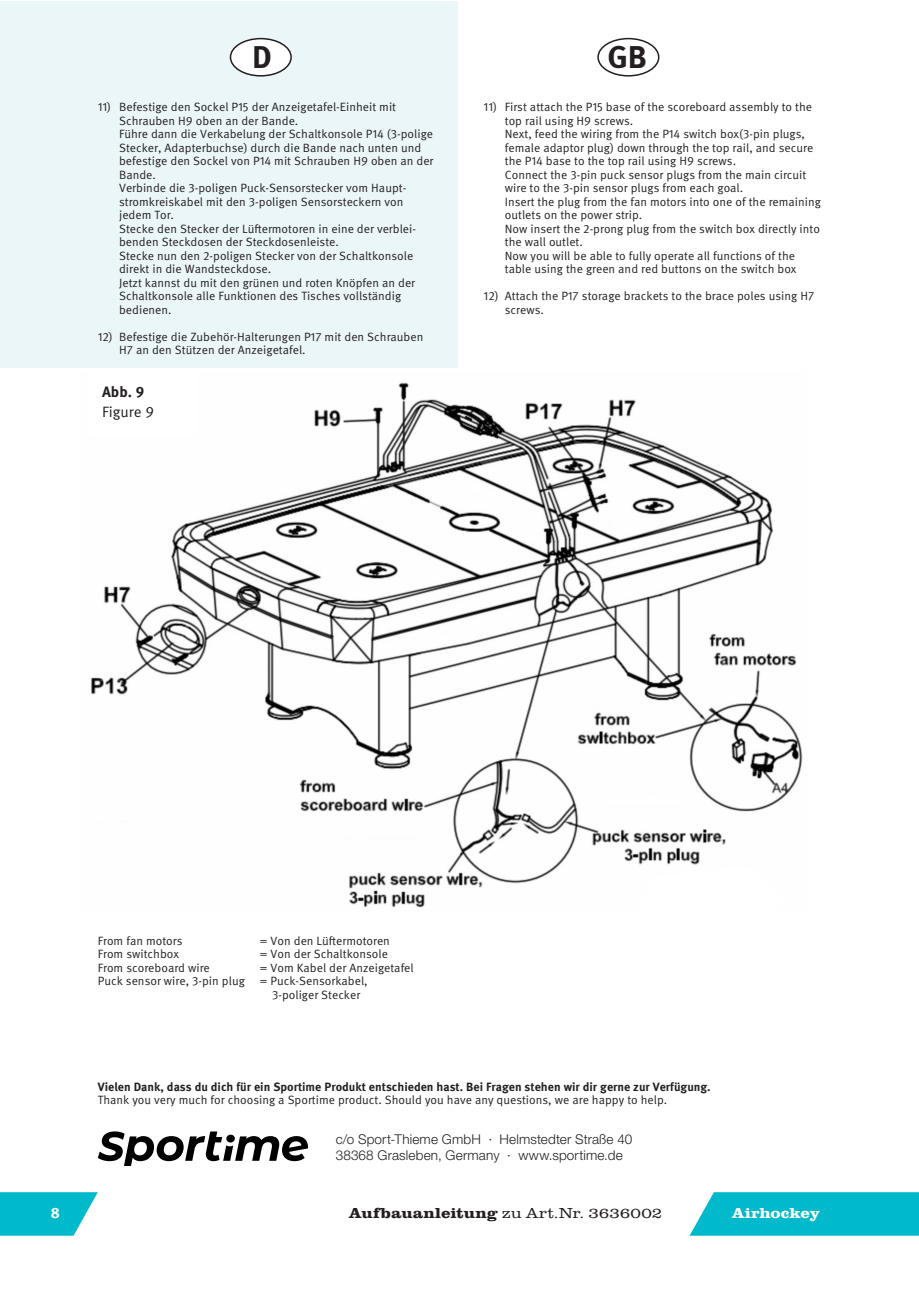
<style>
.page{position:relative;width:919px;height:1289px;background:#fff}
.page>*{position:absolute;margin:0;border:0;box-sizing:border-box;transform-origin:0 0}
.Fließtext_Einzug{font:700 31.5px "Meta Pro";color:#231f20}
.t1{font:300 15px "Clarendon URW";color:#231f20;scale:1.15 1}
.t2{font:700 15px "Clarendon URW";color:#fff;scale:1.14 1}
.Fließtext{font:15px "Meta Pro Norm";color:#231f20}
.Fließtext_fett{font:700 15px "Meta Pro";color:#231f20}
.t3{font:700 15px "Meta Pro";color:#fff}
.t4{font:300 13.5px/16.2px "Helvetica Neue LT Std";letter-spacing:.01em;color:#231f20}
.Fließtext_Einzug_kle{font:12px/13.5px "Meta Pro Norm";color:#231f20}
.Fließtext_kleiner{font:12px/13.5px "Meta Pro Norm";color:#231f20;text-align:center}
.Fließtext_kleiner-2{font:700 12px "Meta Pro";color:#231f20}
.s1{font-weight:700}
</style>
<div class="page">
<svg style="left:690px;top:1192px;width:228px;height:43px;background:#0fbdce"></svg>
<svg style="left:0;top:1192px;width:98px;height:43px;background:#20c1d1"></svg>
<div style="left:0;top:1px;width:458px;height:366px;background:#eaf6f8"></div>
<div style="left:230px;top:39px;width:61px;height:37px;background:#fff;border-radius:50%"></div>
<div style="left:230px;top:38px;width:62px;height:39px;border:2px solid #231f20;border-radius:50%"></div>
<div style="left:597px;top:38px;width:62px;height:39px;border:2px solid #231f20;border-radius:50%"></div>
<img style="left:91px;top:382px;width:712px;height:526px">
<div style="left:89px;top:373px;width:107px;height:62px;background:#fff"></div>
<svg style="left:98px;top:1131px;width:210px;height:34px"></svg>
<div style="left:226px;top:1134px;width:9px;height:8px;background:#000;border-radius:50%"></div>
<p class="Fließtext_Einzug" style="left:252px;top:33px;width:21px">D</p>
<p class="Fließtext_Einzug" style="left:607px;top:33px;width:41px">GB</p>
<p class="Fließtext_Einzug_kle" style="left:119px;top:99px;width:278px;text-indent:-21px">11) Befestige den Sockel P15 der Anzeigetafel-Einheit mit<br>Schrauben H9 oben an der Bande.</p>
<p class="Fließtext_Einzug_kle" style="left:119px;top:126px;width:316px">Führe dann die Verkabelung der Schaltkonsole P14 (3-polige Stecker, Adapterbuchse) durch die Bande nach unten und befestige den Sockel von P14 mit Schrauben H9 oben an der Bande.</p>
<p class="Fließtext_Einzug_kle" style="left:119px;top:180px;width:289px">Verbinde die 3-poligen Puck-Sensorstecker vom Haupt&shy;stromkreiskabel mit den 3-poligen Sensorsteckern von jedem Tor.</p>
<p class="Fließtext_Einzug_kle" style="left:119px;top:221px;width:298px">Stecke den Stecker der Lüftermotoren in eine der verblei&shy;benden Steckdosen der Steckdosenleiste.</p>
<p class="Fließtext_Einzug_kle" style="left:119px;top:248px;width:296px">Stecke nun den 2-poligen Stecker von der Schaltkonsole direkt in die Wandsteckdose.</p>
<p class="Fließtext_Einzug_kle" style="left:119px;top:275px;width:297px">Jetzt kannst du mit den grünen und roten Knöpfen an der<br>Schaltkonsole alle Funktionen des Tisches vollständig bedienen.</p>
<p class="Fließtext_Einzug_kle" style="left:119px;top:329px;width:306px;text-indent:-21px">12) Befestige die Zubehör-Halterungen P17 mit den Schrauben<br>H7 an den Stützen der Anzeigetafel.</p>
<p class="Fließtext_Einzug_kle" style="left:505px;top:99px;width:309px;text-indent:-21px">11) First attach the P15 base of the scoreboard assembly to the top rail using H9 screws.</p>
<p class="Fließtext_Einzug_kle" style="left:505px;top:126px;width:310px">Next, feed the wiring from the P14 switch box(3-pin plugs, female adaptor plug) down through the top rail, and secure the P14 base to the top rail using H9 screws.</p>
<p class="Fließtext_Einzug_kle" style="left:505px;top:167px;width:303px">Connect the 3-pin puck sensor plugs from the main circuit wire to the 3-pin sensor plugs from each goal.</p>
<p class="Fließtext_Einzug_kle" style="left:505px;top:194px;width:317px">Insert the plug from the fan motors into one of the remaining outlets on the power strip.</p>
<p class="Fließtext_Einzug_kle" style="left:505px;top:221px;width:316px">Now insert the 2-prong plug from the switch box directly into the wall outlet.</p>
<p class="Fließtext_Einzug_kle" style="left:505px;top:248px;width:293px">Now you will be able to fully operate all functions of the table using the green and red buttons on the switch box</p>
<p class="Fließtext_Einzug_kle" style="left:505px;top:288px;width:311px;text-indent:-21px">12) Attach the P17 storage brackets to the brace poles using H7 screws.</p>
<p class="Fließtext_fett" style="left:102px;top:380px;width:44px">Abb. 9</p>
<p class="Fließtext" style="left:102px;top:400px;width:53px">Figure 9</p>
<p class="Fließtext_kleiner" style="left:98px;top:933px;width:86px">From fan motors</p>
<p class="Fließtext_kleiner" style="left:260px;top:933px;width:131px">= Von den Lüftermotoren</p>
<p class="Fließtext_kleiner" style="left:98px;top:946px;width:83px">From switchbox</p>
<p class="Fließtext_kleiner" style="left:260px;top:946px;width:129px">= Von der Schaltkonsole</p>
<p class="Fließtext_kleiner" style="left:98px;top:960px;width:113px">From scoreboard wire</p>
<p class="Fließtext_kleiner" style="left:260px;top:960px;width:155px">= Vom Kabel der Anzeigetafel</p>
<p class="Fließtext_kleiner" style="left:98px;top:973px;width:148px">Puck sensor wire, 3-pin plug</p>
<p class="Fließtext_kleiner" style="left:260px;top:973px;width:109px">= Puck-Sensorkabel,<br>3-poliger Stecker</p>
<p class="Fließtext_kleiner-2" style="left:98px;top:1077px;width:614px">Vielen Dank, dass du dich für ein Sportime Produkt entschieden hast. Bei Fragen stehen wir dir gerne zur Verfügung.</p>
<p class="Fließtext_kleiner" style="left:98px;top:1092px;width:571px">Thank you very much for choosing a Sportime product. Should you have any questions, we are happy to help.</p>
<p class="t4" style="left:336px;top:1131px;width:298px">c/o Sport-Thieme GmbH · Helmstedter Straße 40<br>38368 Grasleben, Germany · www.sportime.de</p>
<p class="t3" style="left:51px;top:1201px;width:11px">8</p>
<p class="t1" style="left:349px;top:1202px;width:274px"><span class="s1">Aufbauanleitung</span> zu Art.Nr. 3636002</p>
<p class="t2" style="left:732px;top:1202px;width:79px">Airhockey</p>
</div>
